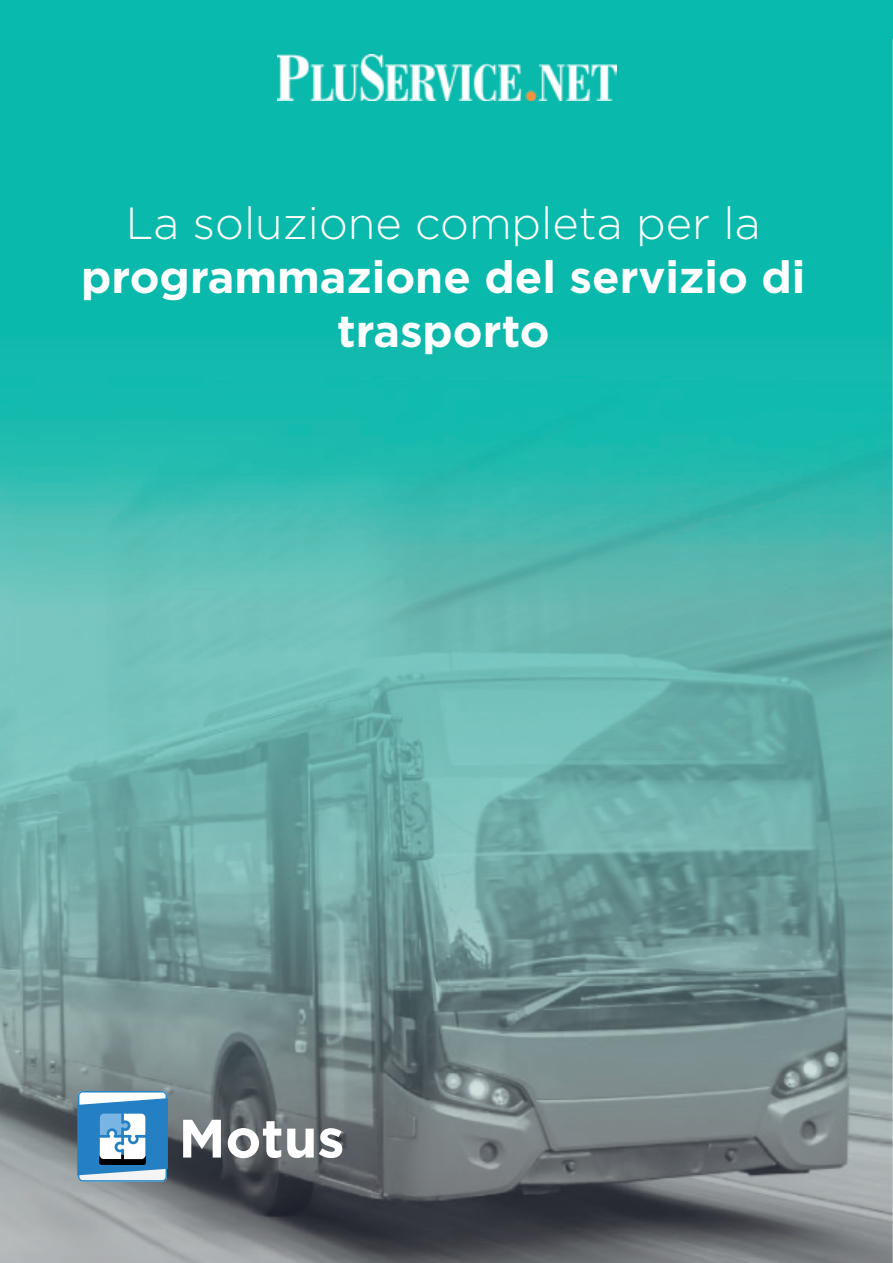
<style>
.page{position:relative;width:893px;height:1263px;background:#fff}
.page>*{position:absolute;margin:0;border:0;box-sizing:border-box;transform-origin:0 0}
.t1{font:700 54px "Gotham";color:#fff}
.t2{font:700 45px/54px "Gotham";color:#fff;text-align:center}
.t3{font:300 45px "Gotham";color:#fff}
</style>
<div class="page">
<img style="left:0;top:38px;width:893px;height:1225px">
<img style="left:278px;top:54px;width:338px;height:47px">
<svg style="left:77px;top:1091px;width:91px;height:91px"></svg>
<div style="left:0;top:0;width:893px;height:38px;background:#08b9ae"></div>
<p class="t3" style="left:126px;top:195px;width:636px">La soluzione completa per la</p>
<p class="t2" style="left:81px;top:250px;width:726px">programmazione del servizio di trasporto</p>
<p class="t1" style="left:179px;top:1102px;width:167px">Motus</p>
</div>
